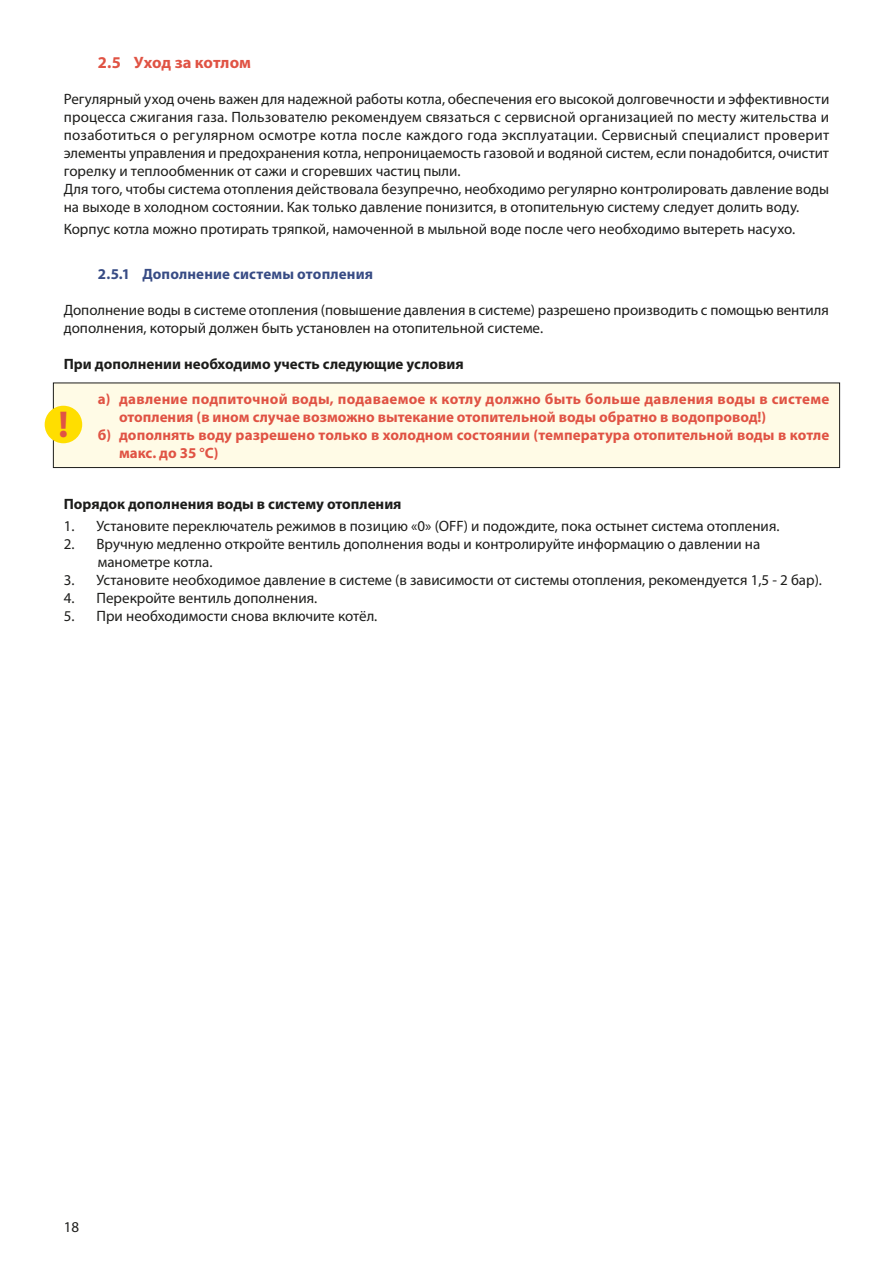
<style>
.page{position:relative;width:893px;height:1263px;background:#fff}
.page>*{position:absolute;margin:0;border:0;box-sizing:border-box;transform-origin:0 0}
.t1{font:700 37.5px "Myriad Pro";color:#e05344}
.t2{font:700 16.5px "Myriad Pro";color:#e05344}
.t3{font:15px/18px "Myriad Pro";color:#1d1d1b}
.t4{font:700 15px "Myriad Pro";letter-spacing:.005em;color:#e05344}
.t5{font:700 15px "Myriad Pro";color:#1d1d1b}
.t6{font:700 15px "Myriad Pro";letter-spacing:.01em;color:#384c85}
</style>
<div class="page">
<div style="left:53px;top:383px;width:787px;height:84px;background:#fffbe6"></div>
<div style="left:53px;top:383px;width:787px;height:85px;border:1px solid #1d1d1b"></div>
<div style="left:45px;top:406px;width:37px;height:37px;background:#ffde00;border-radius:50%"></div>
<p class="t2" style="left:98px;top:51px;width:155px">2.5 Уход за котлом</p>
<p class="t3" style="left:64px;top:89px;width:767px">Регулярный уход очень важен для надежной рабoты котла, обеспечения его высокой долговечности и эффективности процесса сжигания газа. Пользователю рекомендуем связаться с сервисной организацией по месту жительства и позаботиться о регулярном осмотре котла после каждoгo года эксплуатации. Сервисный специалист проверит элементы управления и предохранения котла, непроницаемость газовой и водяной систем, если понадобится, oчистит горелку и теплообменник от сажи и сгоревших частиц пыли.<br>Для того, чтобы система отопления действовала безупречно, необходимо регулярно контролировать давление воды на выходе в холодном состоянии. Как только давление понизится, в отопительную систему следует долить воду.</p>
<p class="t3" style="left:64px;top:220px;width:733px">Корпус котла можно протирать тряпкой, намоченной в мыльной воде пoсле чегo неoбхoдимo вытереть насухо.</p>
<p class="t6" style="left:98px;top:264px;width:277px">2.5.1 Дополнение системы отопления</p>
<p class="t3" style="left:64px;top:301px;width:766px">Дополнение воды в системе отопления (повышение давления в системе) разрешено производить с помощью вентиля дополнения, который должен быть установлен на отопительной системе.</p>
<p class="t5" style="left:64px;top:354px;width:401px">При дополнении необходимо учесть следующие условия</p>
<p class="t4" style="left:98px;top:389px;width:733px">а) давление подпиточной воды, подаваемое к котлу должно быть больше давления воды в системе</p>
<p class="t4" style="left:119px;top:407px;width:649px">отопления (в ином случае возможно вытекание отопительной воды обратно в водопровод!)</p>
<p class="t4" style="left:98px;top:425px;width:733px">б) дополнять воду разрешено только в холодном состоянии (температура отопительной воды в котле</p>
<p class="t4" style="left:119px;top:443px;width:101px">макс. до 35 °C)</p>
<h1 class="t1" style="left:58px;top:400px;width:12px">!</h1>
<p class="t5" style="left:64px;top:494px;width:339px">Порядок дополнения воды в систему отопления</p>
<p class="t3" style="left:64px;top:517px;width:717px">1. Установите переключатель режимов в позицию «0» (OFF) и подождите, пока остынет система отопления.</p>
<p class="t3" style="left:98px;top:535px;width:664px;text-indent:-34px">2. Вручную медленно откройте вентиль дополнения воды и контролируйте информацию о давлении на манометре котла.</p>
<p class="t3" style="left:64px;top:571px;width:760px">3. Установите необходимое давление в системе (в зависимости от системы отопления, рекомендуется 1,5 - 2 бар).</p>
<p class="t3" style="left:64px;top:589px;width:255px">4. Перекройте вентиль дополнения.</p>
<p class="t3" style="left:64px;top:607px;width:315px">5. При необходимости снова включите котёл.</p>
<p class="t3" style="left:64px;top:1217px;width:17px">18</p>
</div>
